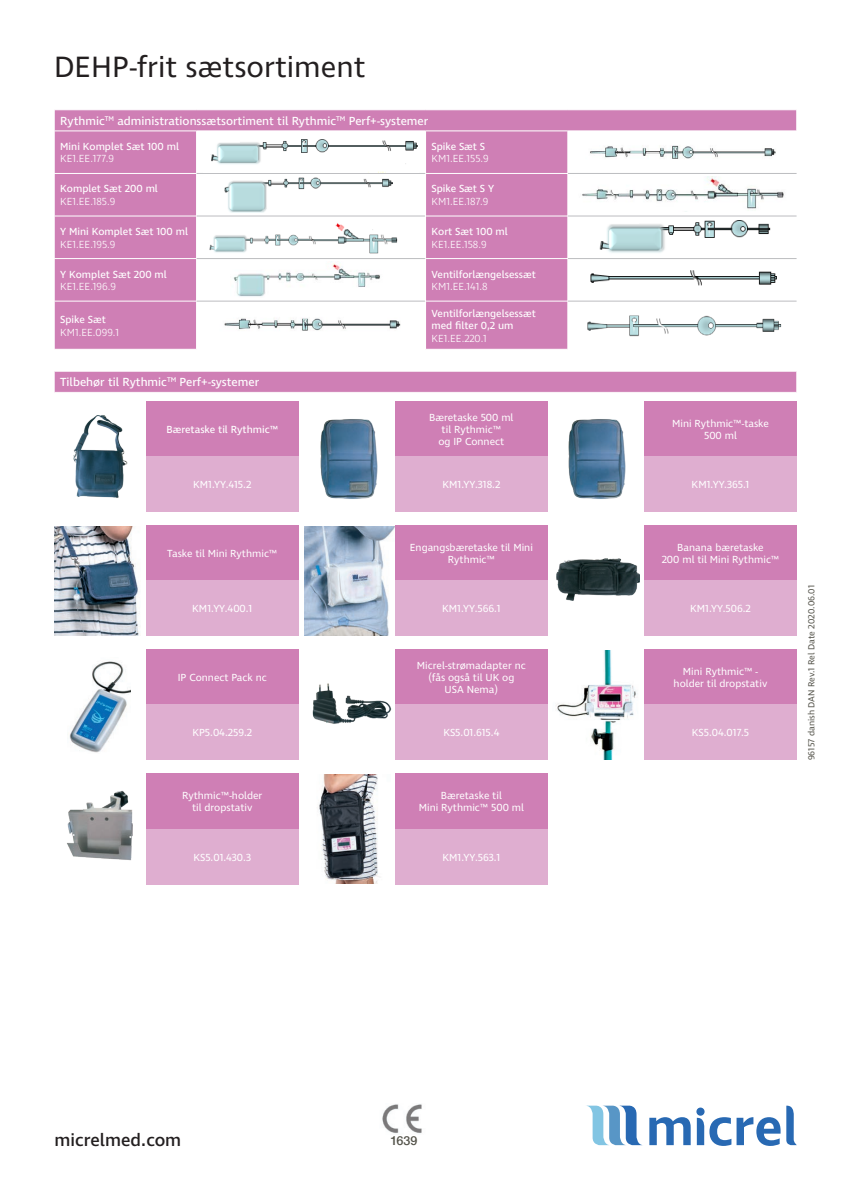
<style>
.page{position:relative;width:851px;height:1200px;background:#fff}
.page>*{position:absolute;margin:0;border:0;box-sizing:border-box;transform-origin:0 0}
.t1{font:30px "Ingra";color:#231f20}
.t2{font:500 18px "Ingra";color:#231f20}
.t3{font:500 13.5px "CF Helvetica";color:#535249}
.t4{font:12px "Ingra";color:#fff}
.t5{font:10.5px/12px "Ingra";color:#fff;text-align:center}
.t6{font:10.5px/12.6px "Ingra";color:#fff}
.t7{font:300 10.5px "Ingra";color:#fff}
.t8{font:9px "Ingra";color:#535249}
</style>
<div class="page">
<svg style="left:55px;top:110px;width:741px;height:239px;fill:#cf7fb5"></svg>
<div style="left:426px;top:132px;width:141px;height:217px;background:#cf7fb5"></div>
<svg style="left:54px;top:110px;width:1px;height:21px"></svg>
<svg style="left:796px;top:110px;width:1px;height:21px"></svg>
<hr style="left:54px;top:131px;width:142px;height:1px;background:#fff">
<hr style="left:196px;top:131px;width:229px;height:1px;background:#fff">
<hr style="left:196px;top:131px;width:1px;height:42px;background:#fff">
<hr style="left:425px;top:131px;width:142px;height:1px;background:#fff">
<hr style="left:567px;top:131px;width:229px;height:1px;background:#fff">
<hr style="left:567px;top:131px;width:1px;height:42px;background:#fff">
<hr style="left:54px;top:173px;width:143px;height:1px;background:#fff">
<hr style="left:196px;top:174px;width:1px;height:42px;background:#fff">
<hr style="left:426px;top:173px;width:142px;height:1px;background:#fff">
<hr style="left:567px;top:174px;width:1px;height:42px;background:#fff">
<hr style="left:54px;top:216px;width:143px;height:1px;background:#fff">
<hr style="left:196px;top:216px;width:1px;height:42px;background:#fff">
<hr style="left:426px;top:216px;width:142px;height:1px;background:#fff">
<hr style="left:567px;top:216px;width:1px;height:42px;background:#fff">
<hr style="left:54px;top:258px;width:143px;height:1px;background:#fff">
<hr style="left:196px;top:259px;width:1px;height:42px;background:#fff">
<hr style="left:426px;top:258px;width:142px;height:1px;background:#fff">
<hr style="left:567px;top:259px;width:1px;height:42px;background:#fff">
<hr style="left:54px;top:301px;width:143px;height:1px;background:#fff">
<hr style="left:196px;top:301px;width:1px;height:48px;background:#fff">
<hr style="left:426px;top:301px;width:142px;height:1px;background:#fff">
<hr style="left:567px;top:301px;width:1px;height:48px;background:#fff">
<hr style="left:425px;top:131px;width:1px;height:42px;background:#fff">
<hr style="left:425px;top:173px;width:1px;height:43px;background:#fff">
<hr style="left:425px;top:216px;width:1px;height:42px;background:#fff">
<hr style="left:425px;top:258px;width:1px;height:43px;background:#fff">
<hr style="left:425px;top:301px;width:1px;height:48px;background:#fff">
<hr style="left:197px;top:173px;width:228px;height:1px;background:#bcbdc0">
<hr style="left:197px;top:216px;width:228px;height:1px;background:#bcbdc0">
<hr style="left:197px;top:258px;width:228px;height:1px;background:#bcbdc0">
<hr style="left:197px;top:301px;width:228px;height:1px;background:#bcbdc0">
<hr style="left:568px;top:173px;width:228px;height:1px;background:#bcbdc0">
<hr style="left:568px;top:216px;width:228px;height:1px;background:#bcbdc0">
<hr style="left:568px;top:258px;width:228px;height:1px;background:#bcbdc0">
<hr style="left:568px;top:301px;width:228px;height:1px;background:#bcbdc0">
<div style="left:54px;top:371px;width:742px;height:21px;background:#cf7fb5"></div>
<hr style="left:54px;top:371px;width:742px;height:1px;background:#fff">
<svg style="left:54px;top:371px;width:1px;height:21px"></svg>
<svg style="left:796px;top:371px;width:1px;height:21px"></svg>
<div style="left:146px;top:401px;width:152px;height:55px;background:#cf7fb5"></div>
<div style="left:146px;top:456px;width:152px;height:55px;background:#dfaed0"></div>
<div style="left:146px;top:525px;width:152px;height:55px;background:#cf7fb5"></div>
<div style="left:146px;top:580px;width:152px;height:55px;background:#dfaed0"></div>
<div style="left:146px;top:773px;width:152px;height:55px;background:#cf7fb5"></div>
<div style="left:146px;top:828px;width:152px;height:56px;background:#dfaed0"></div>
<img style="left:73px;top:415px;width:55px;height:83px">
<img style="left:55px;top:526px;width:85px;height:109px">
<img style="left:556px;top:650px;width:81px;height:109px">
<div style="left:395px;top:401px;width:152px;height:55px;background:#cf7fb5"></div>
<div style="left:395px;top:456px;width:152px;height:55px;background:#dfaed0"></div>
<div style="left:146px;top:649px;width:152px;height:55px;background:#cf7fb5"></div>
<div style="left:146px;top:704px;width:152px;height:56px;background:#dfaed0"></div>
<div style="left:395px;top:773px;width:152px;height:55px;background:#cf7fb5"></div>
<div style="left:395px;top:828px;width:152px;height:56px;background:#dfaed0"></div>
<img style="left:320px;top:419px;width:58px;height:80px">
<div style="left:644px;top:401px;width:152px;height:55px;background:#cf7fb5"></div>
<div style="left:644px;top:456px;width:152px;height:55px;background:#dfaed0"></div>
<div style="left:644px;top:649px;width:152px;height:55px;background:#cf7fb5"></div>
<div style="left:644px;top:704px;width:152px;height:56px;background:#dfaed0"></div>
<div style="left:395px;top:525px;width:152px;height:55px;background:#cf7fb5"></div>
<div style="left:395px;top:580px;width:152px;height:55px;background:#dfaed0"></div>
<div style="left:395px;top:649px;width:152px;height:55px;background:#cf7fb5"></div>
<div style="left:395px;top:704px;width:152px;height:56px;background:#dfaed0"></div>
<img style="left:568px;top:419px;width:58px;height:80px">
<div style="left:644px;top:525px;width:152px;height:55px;background:#cf7fb5"></div>
<div style="left:644px;top:580px;width:152px;height:55px;background:#dfaed0"></div>
<img style="left:556px;top:558px;width:83px;height:42px">
<img style="left:312px;top:683px;width:79px;height:41px">
<img style="left:304px;top:526px;width:90px;height:109px">
<img style="left:69px;top:661px;width:62px;height:92px">
<img style="left:67px;top:790px;width:66px;height:71px">
<img style="left:319px;top:774px;width:61px;height:109px">
<svg style="left:586px;top:1105px;width:54px;height:39px"></svg>
<div style="left:696px;top:1107px;width:8px;height:8px;background:#2869b3;border-radius:50%"></div>
<svg style="left:649px;top:1117px;width:41px;height:27px"></svg>
<svg style="left:696px;top:1117px;width:84px;height:28px"></svg>
<svg style="left:786px;top:1105px;width:10px;height:39px"></svg>
<img style="left:382px;top:1104px;width:40px;height:30px">
<img style="left:578px;top:135px;width:207px;height:37px">
<img style="left:574px;top:176px;width:217px;height:35px">
<img style="left:596px;top:220px;width:177px;height:37px">
<img style="left:584px;top:270px;width:196px;height:17px">
<img style="left:578px;top:309px;width:215px;height:33px">
<img style="left:220px;top:176px;width:173px;height:36px">
<img style="left:204px;top:220px;width:199px;height:36px">
<img style="left:230px;top:261px;width:153px;height:37px">
<img style="left:213px;top:307px;width:196px;height:37px">
<img style="left:204px;top:138px;width:215px;height:35px">
<p class="t1" style="left:54px;top:48px;width:313px">DEHP-frit sætsortiment</p>
<p class="t4" style="left:60px;top:113px;width:369px">Rythmic<sup>TM</sup> administrationssætsortiment til Rythmic<sup>TM</sup> Perf+-systemer</p>
<p class="t6" style="left:60px;top:140px;width:120px">Mini Komplet Sæt 100 ml</p>
<p class="t7" style="left:60px;top:152px;width:55px">KE1.EE.177.9</p>
<p class="t6" style="left:431px;top:140px;width:55px">Spike Sæt S</p>
<p class="t7" style="left:431px;top:152px;width:59px">KM1.EE.155.9</p>
<p class="t6" style="left:60px;top:183px;width:99px">Komplet Sæt 200 ml</p>
<p class="t7" style="left:60px;top:195px;width:57px">KE1.EE.185.9</p>
<p class="t6" style="left:60px;top:225px;width:129px">Y Mini Komplet Sæt 100 ml</p>
<p class="t7" style="left:60px;top:237px;width:57px">KE1.EE.195.9</p>
<p class="t6" style="left:60px;top:268px;width:108px">Y Komplet Sæt 200 ml</p>
<p class="t7" style="left:60px;top:280px;width:57px">KE1.EE.196.9</p>
<p class="t6" style="left:60px;top:313px;width:47px">Spike Sæt</p>
<p class="t7" style="left:60px;top:325px;width:60px">KM1.EE.099.1</p>
<p class="t4" style="left:60px;top:375px;width:200px">Tilbehør til Rythmic<sup>TM</sup> Perf+-systemer</p>
<p class="t6" style="left:166px;top:423px;width:113px">Bæretaske til Rythmic™</p>
<p class="t5" style="left:193px;top:479px;width:60px">KM1.YY.415.2</p>
<p class="t5" style="left:167px;top:547px;width:111px">Taske til Mini Rythmic™</p>
<p class="t5" style="left:192px;top:603px;width:61px">KM1.YY.400.1</p>
<p class="t5" style="left:178px;top:672px;width:90px">IP Connect Pack nc</p>
<p class="t5" style="left:192px;top:727px;width:61px">KP5.04.259.2</p>
<p class="t5" style="left:182px;top:790px;width:82px">Rythmic™-holder til dropstativ</p>
<p class="t5" style="left:193px;top:851px;width:59px">KS5.01.430.3</p>
<p class="t6" style="left:431px;top:183px;width:64px">Spike Sæt S Y</p>
<p class="t7" style="left:431px;top:195px;width:58px">KM1.EE.187.9</p>
<p class="t6" style="left:431px;top:225px;width:78px">Kort Sæt 100 ml</p>
<p class="t7" style="left:431px;top:237px;width:57px">KE1.EE.158.9</p>
<p class="t6" style="left:431px;top:268px;width:106px">Ventilforlængelsessæt</p>
<p class="t7" style="left:431px;top:280px;width:57px">KM1.EE.141.8</p>
<p class="t6" style="left:431px;top:307px;width:106px">Ventilforlængelsessæt med filter 0,2 um</p>
<p class="t7" style="left:431px;top:332px;width:57px">KE1.EE.220.1</p>
<p class="t5" style="left:429px;top:411px;width:86px">Bæretaske 500 ml til Rythmic™<br>og IP Connect</p>
<p class="t5" style="left:442px;top:479px;width:59px">KM1.YY.318.2</p>
<p class="t5" style="left:410px;top:541px;width:125px">Engangsbæretaske til Mini<br>Rythmic™</p>
<p class="t5" style="left:442px;top:603px;width:60px">KM1.YY.566.1</p>
<p class="t5" style="left:417px;top:660px;width:110px">Micrel-strømadapter nc (fås også til UK og<br>USA Nema)</p>
<p class="t5" style="left:443px;top:727px;width:58px">KS5.01.615.4</p>
<p class="t5" style="left:419px;top:790px;width:107px">Bæretaske til<br>Mini Rythmic™ 500 ml</p>
<p class="t5" style="left:442px;top:851px;width:59px">KM1.YY.563.1</p>
<p class="t2" style="left:55px;top:1128px;width:128px">micrelmed.com</p>
<p class="t3" style="left:390px;top:1133px;width:29px">1639</p>
<p class="t5" style="left:672px;top:417px;width:98px">Mini Rythmic™-taske<br>500 ml</p>
<p class="t5" style="left:691px;top:479px;width:59px">KM1.YY.365.1</p>
<p class="t5" style="left:661px;top:541px;width:119px">Banana bæretaske<br>200 ml til Mini Rythmic™</p>
<p class="t5" style="left:690px;top:602px;width:62px">KM1.YY.506.2</p>
<p class="t5" style="left:682px;top:666px;width:77px">Mini Rythmic™ -</p>
<p class="t5" style="left:673px;top:678px;width:95px">holder til dropstativ</p>
<p class="t5" style="left:691px;top:727px;width:59px">KS5.04.017.5</p>
<p class="t8" style="left:805px;top:760px;width:177px;rotate:-90deg">96157 danish DAN Rev.1 Rel Date 2020.06.01</p>
</div>
